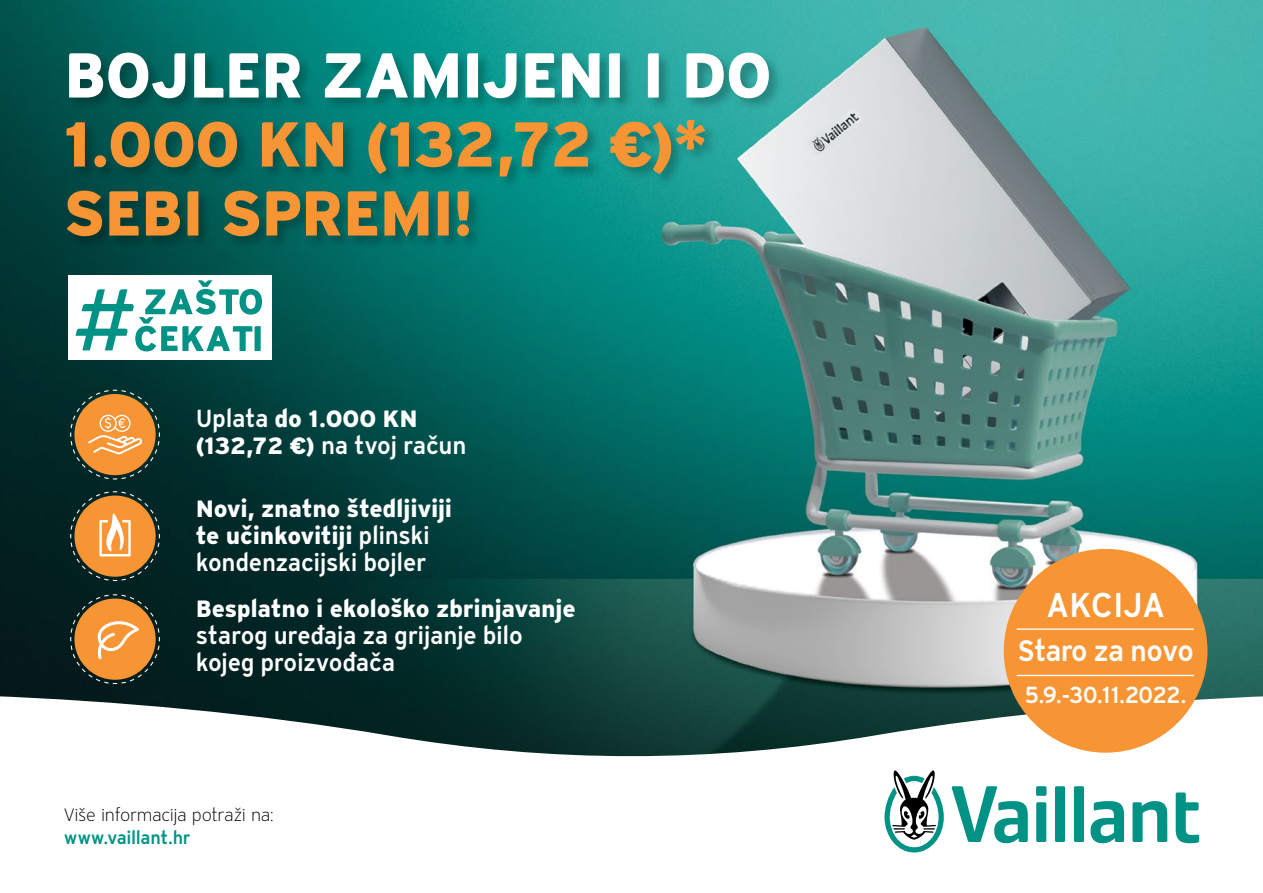
<style>
.page{position:relative;width:1263px;height:893px;background:#fff}
.page>*{position:absolute;margin:0;border:0;box-sizing:border-box;transform-origin:0 0}
.t1{font:63.15px/69px "Vaillant 13 Heavy TID";letter-spacing:-.03em;color:#f79433}
.t2{font:63.15px "Vaillant 13 Heavy TID";letter-spacing:-.02em;color:#fff}
.t3{font:33.6px "Vaillant 13 Demi TID";letter-spacing:-.02em;color:#fff}
.t4{font:28.8px "Vaillant 13 Demi TID";letter-spacing:-.04em;color:#fff}
.t5{font:24px/27px "Vaillant 13 Heavy TID";letter-spacing:-.015em;color:#fff}
.t6{font:24px/27px "Vaillant 13 Demi TID";letter-spacing:-.015em;color:#fff}
.t7{font:22.65px "Vaillant 13 Demi TID";letter-spacing:-.045em;color:#fff}
.t8{font:17.85px "Vaillant 13 Light TID";letter-spacing:-.025em;color:#000}
.t9{font:17.85px "Vaillant 13 Demi TID";letter-spacing:-.02em;color:#009385}
.s1{font-family:"Vaillant 13 Demi TID"}
.s2{font-family:"Vaillant 13 Heavy TID"}
</style>
<div class="page">
<img style="left:0;top:0;width:1263px;height:696px">
<svg style="left:0;top:696px;width:1263px;height:157px"></svg>
<div style="left:68px;top:275px;width:204px;height:85px;background:#fff"></div>
<svg style="left:76px;top:280px;width:186px;height:71px"></svg>
<svg style="left:884px;top:769px;width:315px;height:83px"></svg>
<svg style="left:70px;top:491px;width:90px;height:91px"></svg>
<div style="left:64px;top:51px;width:719px;height:199px;background:#000;opacity:.25"></div>
<div style="left:1004px;top:549px;width:203px;height:204px;background:#f79433;border-radius:50%"></div>
<hr style="left:1016px;top:628px;width:178px;height:2px;background:#fff">
<hr style="left:1016px;top:675px;width:178px;height:1px;background:#fff">
<svg style="left:70px;top:594px;width:90px;height:91px"></svg>
<svg style="left:70px;top:389px;width:90px;height:91px"></svg>
<h1 class="t2" style="left:64px;top:31px;width:710px">BOJLER ZAMIJENI I DO</h1>
<h1 class="t1" style="left:64px;top:108px;width:646px">1.000 KN (132,72 €)*<br>SEBI SPREMI!</h1>
<p class="t5" style="left:196px;top:404px;width:223px"><span class="s1">Uplata</span> do 1.000 KN</p>
<p class="t6" style="left:196px;top:431px;width:272px"><span class="s2">(132,72 €)</span> na tvoj račun</p>
<p class="t5" style="left:196px;top:495px;width:258px">Novi, znatno štedljiviji te učinkovitiji <span class="s1">plinski</span></p>
<p class="t6" style="left:196px;top:549px;width:232px">kondenzacijski bojler</p>
<p class="t5" style="left:196px;top:594px;width:382px">Besplatno i ekološko zbrinjavanje</p>
<p class="t6" style="left:196px;top:621px;width:328px">starog uređaja za grijanje bilo kojeg proizvođača</p>
<p class="t8" style="left:64px;top:804px;width:211px">Više informacija potraži na:</p>
<p class="t9" style="left:64px;top:826px;width:128px">www.vaillant.hr</p>
<h2 class="t3" style="left:1046px;top:582px;width:121px">AKCIJA</h2>
<p class="t4" style="left:1017px;top:632px;width:178px">Staro za novo</p>
<p class="t7" style="left:1024px;top:679px;width:164px">5.9.-30.11.2022.</p>
</div>
